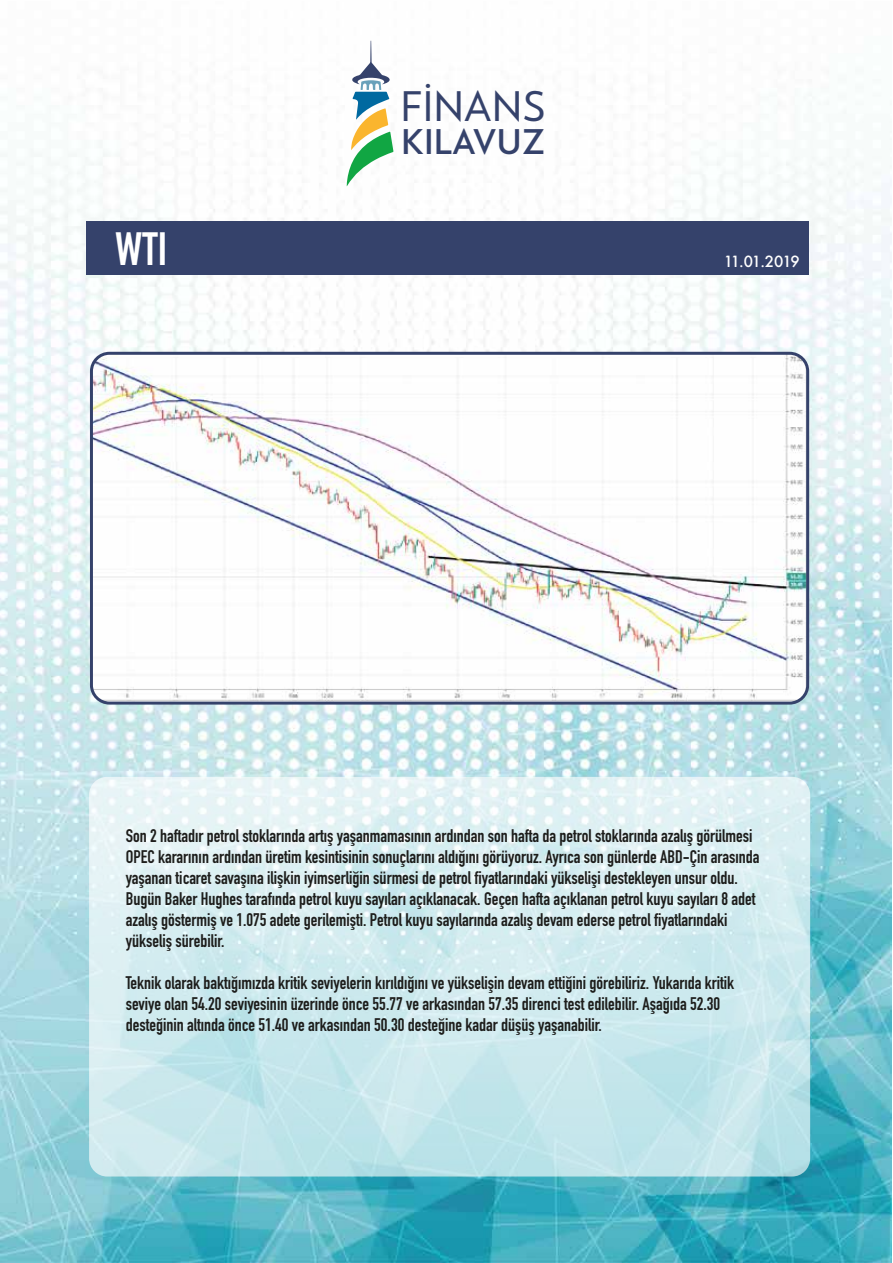
<style>
.page{position:relative;width:893px;height:1263px;background:#fff}
.page>*{position:absolute;margin:0;border:0;box-sizing:border-box;transform-origin:0 0}
.t1{font:700 46.05px "DIN Condensed";color:#fff}
.t2{font:500 40.8px "RNS Miles";color:#35426b}
.t3{font:700 34.05px "RNS Miles";color:#35426b}
.t4{font:700 18px/21px "DIN Condensed";color:#1d1d1b}
.t5{font:500 15px "Futura";letter-spacing:-.075em;color:#fff}
</style>
<div class="page">
<img style="left:0;top:40px;width:891px;height:1223px">
<svg style="left:347px;top:41px;width:46px;height:145px"></svg>
<div style="left:87px;top:221px;width:722px;height:54px;background:#35426b"></div>
<img style="left:91px;top:353px;width:717px;height:350px">
<div style="left:90px;top:352px;width:719px;height:352px;border:3px solid #35426b;border-radius:18px"></div>
<svg style="left:89px;top:777px;width:721px;height:399px;background:#d1ebef"></svg>
<h1 class="t1" style="left:115px;top:218px;width:53px">WTI</h1>
<h2 class="t2" style="left:400px;top:79px;width:147px">FİNANS</h2>
<h3 class="t3" style="left:401px;top:119px;width:145px">KILAVUZ</h3>
<p class="t5" style="left:724px;top:251px;width:77px">11.01.2019</p>
<p class="t4" style="left:126px;top:825px;width:635px">Son 2 haftadır petrol stoklarında artış yaşanmamasının ardından son hafta da petrol stoklarında azalış görülmesi OPEC kararının ardından üretim kesintisinin sonuçlarını aldığını görüyoruz. Ayrıca son günlerde ABD-Çin arasında yaşanan ticaret savaşına ilişkin iyimserliğin sürmesi de petrol fiyatlarındaki yükselişi destekleyen unsur oldu.<br>Bugün Baker Hughes tarafında petrol kuyu sayıları açıklanacak. Geçen hafta açıklanan petrol kuyu sayıları 8 adet azalış göstermiş ve 1.075 adete gerilemişti. Petrol kuyu sayılarında azalış devam ederse petrol fiyatlarındaki yükseliş sürebilir.</p>
<p class="t4" style="left:126px;top:972px;width:610px">Teknik olarak baktığımızda kritik seviyelerin kırıldığını ve yükselişin devam ettiğini görebiliriz. Yukarıda kritik seviye olan 54.20 seviyesinin üzerinde önce 55.77 ve arkasından 57.35 direnci test edilebilir. Aşağıda 52.30 desteğinin altında önce 51.40 ve arkasından 50.30 desteğine kadar düşüş yaşanabilir.</p>
</div>
